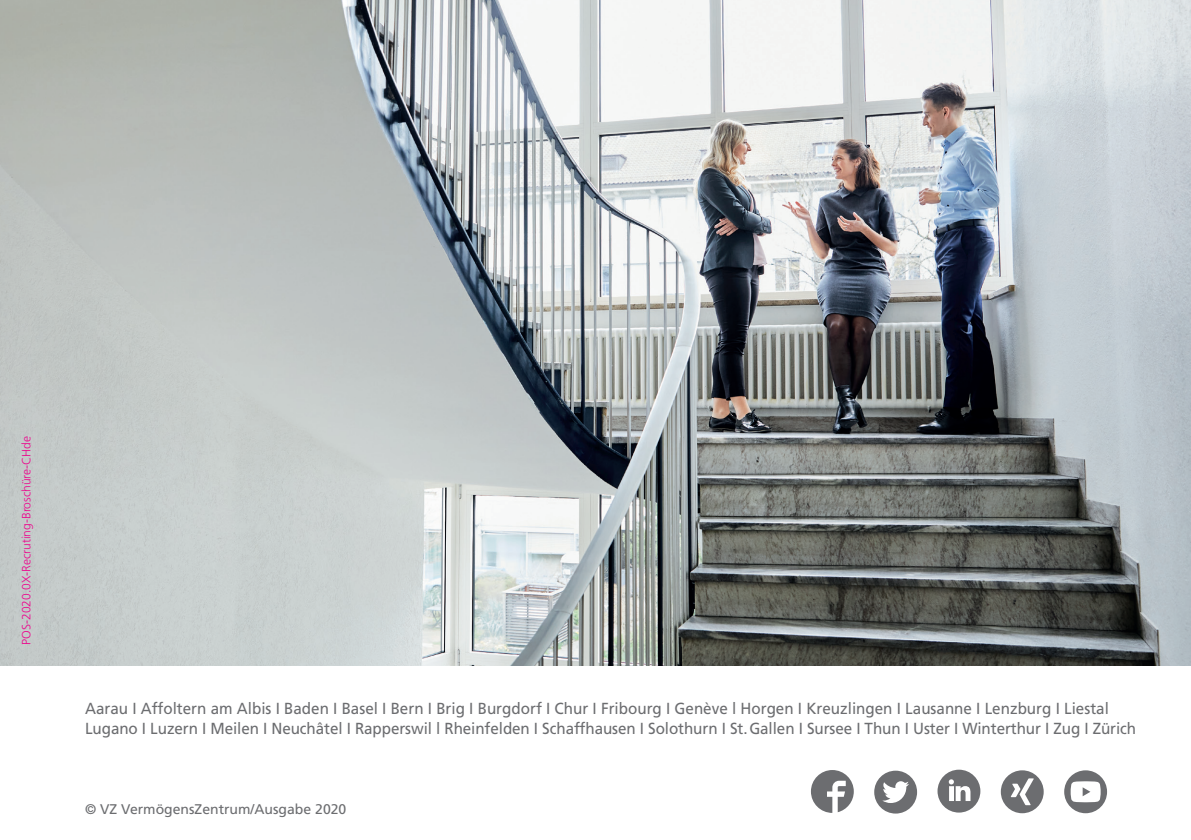
<style>
.page{position:relative;width:1191px;height:840px;background:#fff}
.page>*{position:absolute;margin:0;border:0;box-sizing:border-box;transform-origin:0 0}
.t1{font:16px/20px "Frutiger LT";letter-spacing:-.005em;color:#6c6d70;scale:.95 1}
.t2{font:14px "Frutiger LT";color:#6c6d70}
.t3{font:300 12px "Frutiger LT";color:#ed028c}
</style>
<div class="page">
<img style="left:0;top:0;width:1191px;height:665px">
<svg style="left:1000px;top:770px;width:43px;height:42px"></svg>
<svg style="left:937px;top:769px;width:43px;height:43px"></svg>
<svg style="left:811px;top:770px;width:42px;height:42px"></svg>
<svg style="left:874px;top:770px;width:43px;height:43px"></svg>
<svg style="left:1064px;top:770px;width:43px;height:42px"></svg>
<p class="t3" style="left:19px;top:644px;width:210px;rotate:-90deg">POS-2020.0X-Recruting-Broschüre-CHde</p>
<p class="t1" style="left:85px;top:697px;width:1108px">Aarau I Affoltern am Albis I Baden I Basel I Bern I Brig I Burgdorf I Chur I Fribourg I Genève l Horgen I Kreuzlingen I Lausanne I Lenzburg I Liestal<br>Lugano I Luzern I Meilen I Neuchâtel I Rapperswil l Rheinfelden I Schaffhausen I Solothurn I St.Gallen I Sursee I Thun I Uster I Winterthur I Zug I Zürich</p>
<p class="t2" style="left:85px;top:800px;width:263px">© VZ VermögensZentrum/Ausgabe 2020</p>
</div>
